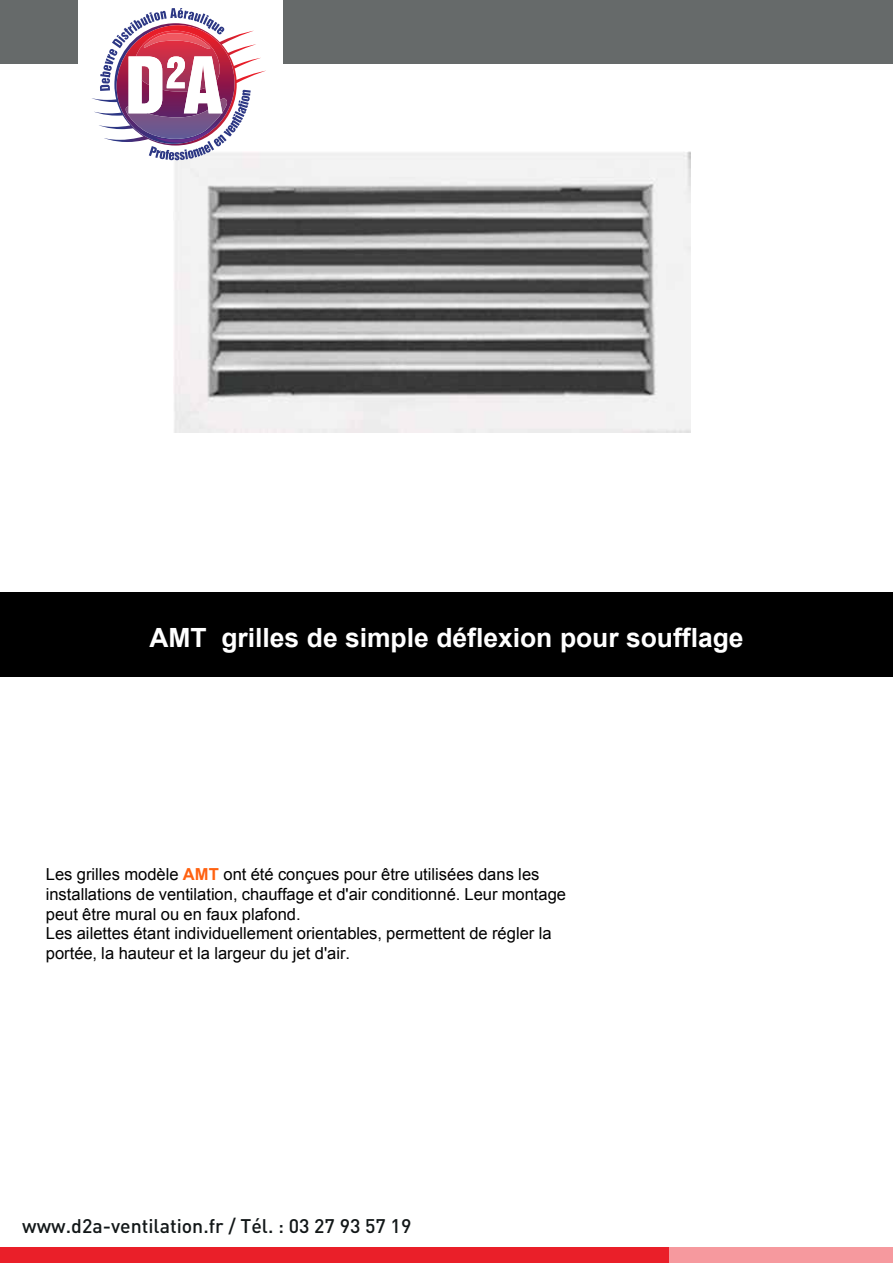
<style>
.page{position:relative;width:893px;height:1263px;background:#fff}
.page>*{position:absolute;margin:0;border:0;box-sizing:border-box;transform-origin:0 0}
.t1{font:700 26.55px "Arial";color:#fff}
.t2{font:500 19.5px "DIN";color:#121718}
.t3{font:16.5px/19.8px "Arial";color:#000}
.s1{font-weight:700;color:#ff6110}
</style>
<div class="page">
<div style="left:0;top:593px;width:893px;height:89px;background:#000"></div>
<img style="left:174px;top:152px;width:516px;height:280px">
<div style="left:0;top:677px;width:893px;height:116px;background:#fff"></div>
<div style="left:0;top:1248px;width:893px;height:15px;background:#ea1f29"></div>
<div style="left:670px;top:1248px;width:223px;height:15px;background:#f6999e"></div>
<div style="left:0;top:0;width:893px;height:64px;background:#666a6a"></div>
<div style="left:78px;top:0;width:204px;height:64px;background:#fff"></div>
<svg style="left:92px;top:8px;width:174px;height:152px"></svg>
<h1 class="t1" style="left:149px;top:620px;width:596px">AMT grilles de simple déflexion pour soufflage</h1>
<p class="t3" style="left:46px;top:864px;width:522px">Les grilles modèle <span class="s1">AMT</span> ont été conçues pour être utilisées dans les installations de ventilation, chauffage et d'air conditionné. Leur montage peut être mural ou en faux plafond.<br>Les ailettes étant individuellement orientables, permettent de régler la portée, la hauteur et la largeur du jet d'air.</p>
<p class="t2" style="left:22px;top:1214px;width:391px">www.d2a-ventilation.fr / Tél. : 03 27 93 57 19</p>
</div>
